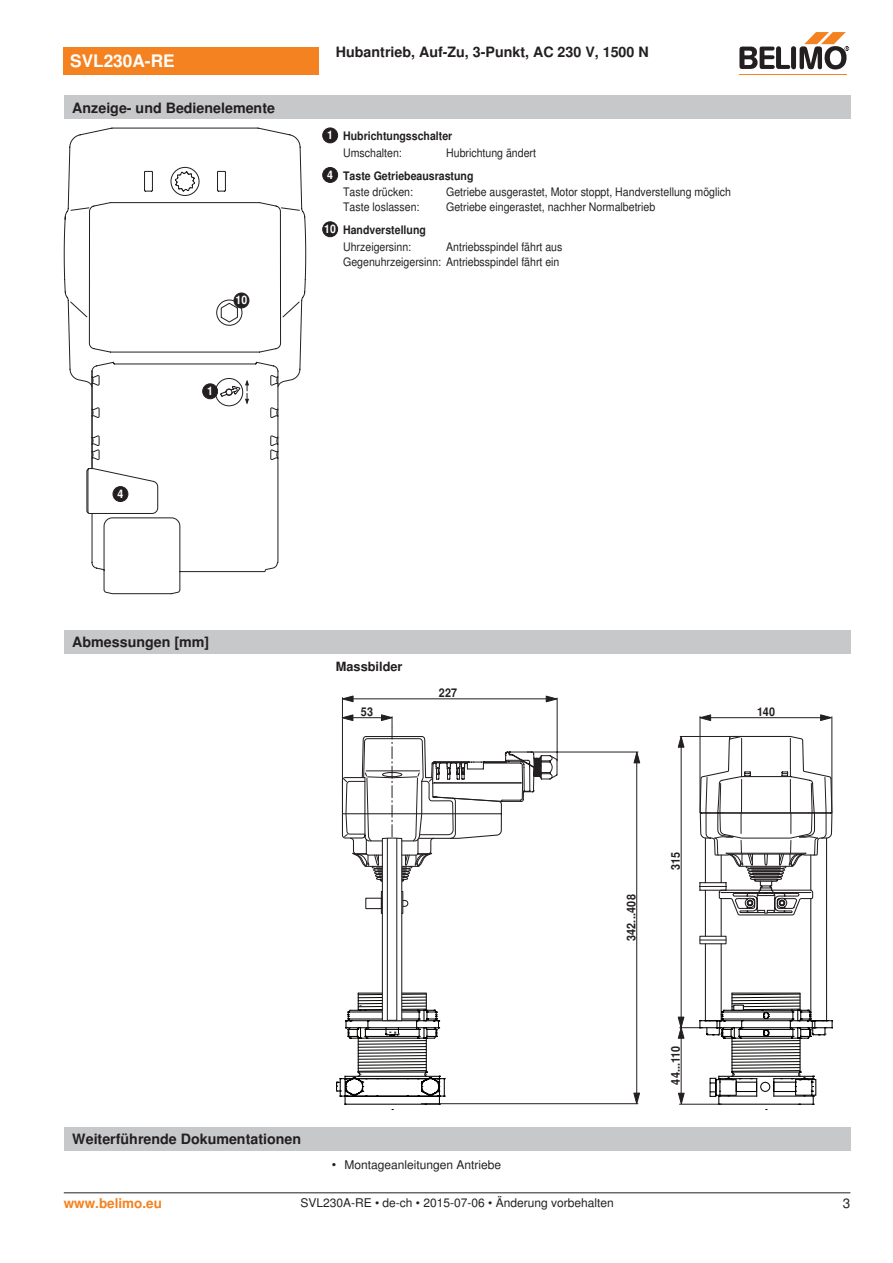
<style>
.page{position:relative;width:893px;height:1263px;background:#fff}
.page>*{position:absolute;margin:0;border:0;box-sizing:border-box;transform-origin:0 0}
.t1{font:700 17.25px "Nimbus Sans BEL";color:#fff}
.t2{font:700 14.25px "Nimbus Sans BEL";color:#231f20}
.t3{font:700 13.5px "Nimbus Sans BEL";color:#f58220}
.Rechtsbündig_Footer{font:13.5px "Nimbus Sans BEL";color:#231f20}
.t4{font:700 12.75px "Nimbus Sans BEL";color:#231f20}
.Footer_EU_center{font:12px "Nimbus Sans BEL";color:#231f20}
.t5{font:700 12px "Nimbus Sans BEL";letter-spacing:.02em;color:#231f20;scale:.9 1}
.Bulletpoints{font:12px "Nimbus Sans BEL";color:#231f20}
.t6{font:11.7px/15px "Nimbus Sans BEL";color:#231f20;scale:.9 1}
.t7{font:700 11.7px/17px "Nimbus Sans BEL";color:#231f20;scale:.9 1}
.t8{font:700 11.7px "Nimbus Sans BEL";color:#fff;scale:.9 1}
.s1{color:#fff}
.s2{font-weight:400}
.s3{font-size:12.75px}
</style>
<div class="page">
<div style="left:323px;top:128px;width:15px;height:15px;background:#231f20;border-radius:50%"></div>
<div style="left:322px;top:128px;width:16px;height:15px;border:1px solid #231f20;border-radius:50%"></div>
<div style="left:323px;top:167px;width:15px;height:15px;background:#231f20;border-radius:50%"></div>
<div style="left:322px;top:167px;width:16px;height:16px;border:1px solid #231f20;border-radius:50%"></div>
<div style="left:323px;top:222px;width:15px;height:15px;background:#231f20;border-radius:50%"></div>
<div style="left:322px;top:221px;width:16px;height:16px;border:1px solid #231f20;border-radius:50%"></div>
<svg style="left:64px;top:143px;width:243px;height:243px"></svg>
<svg style="left:86px;top:370px;width:193px;height:224px"></svg>
<svg style="left:70px;top:128px;width:230px;height:224px"></svg>
<div style="left:234px;top:293px;width:15px;height:15px;background:#231f20;border-radius:50%"></div>
<div style="left:234px;top:293px;width:15px;height:15px;border:1px solid #231f20;border-radius:50%"></div>
<div style="left:203px;top:384px;width:15px;height:15px;background:#231f20;border-radius:50%"></div>
<div style="left:202px;top:383px;width:16px;height:16px;border:1px solid #231f20;border-radius:50%"></div>
<div style="left:113px;top:487px;width:15px;height:14px;background:#231f20;border-radius:50%"></div>
<div style="left:113px;top:486px;width:15px;height:16px;border:1px solid #231f20;border-radius:50%"></div>
<div style="left:64px;top:630px;width:786px;height:23px;background:#c7c8ca"></div>
<hr style="left:421px;top:1103px;width:217px;height:1px;background:#231f20">
<hr style="left:705px;top:944px;width:1px;height:77px;background:#231f20">
<hr style="left:721px;top:944px;width:1px;height:77px;background:#231f20">
<hr style="left:810px;top:898px;width:1px;height:122px;background:#231f20">
<hr style="left:826px;top:838px;width:1px;height:183px;background:#231f20">
<div style="left:699px;top:936px;width:27px;height:8px;border:1px solid #231f20"></div>
<svg style="left:699px;top:714px;width:134px;height:226px"></svg>
<hr style="left:832px;top:716px;width:1px;height:97px;background:#231f20">
<hr style="left:703px;top:717px;width:127px;height:1px;background:#231f20">
<hr style="left:342px;top:697px;width:1px;height:97px;background:#231f20">
<svg style="left:546px;top:695px;width:12px;height:7px"></svg>
<svg style="left:342px;top:695px;width:12px;height:7px"></svg>
<hr style="left:346px;top:698px;width:205px;height:1px;background:#231f20">
<svg style="left:678px;top:736px;width:7px;height:12px"></svg>
<hr style="left:680px;top:736px;width:64px;height:1px;background:#231f20">
<hr style="left:681px;top:738px;width:1px;height:358px;background:#231f20">
<svg style="left:633px;top:751px;width:7px;height:12px"></svg>
<svg style="left:633px;top:1092px;width:7px;height:13px"></svg>
<hr style="left:636px;top:756px;width:1px;height:340px;background:#231f20">
<hr style="left:732px;top:992px;width:68px;height:2px;background:#050504">
<svg style="left:678px;top:993px;width:155px;height:117px"></svg>
<hr style="left:557px;top:698px;width:1px;height:63px;background:#231f20">
<hr style="left:527px;top:752px;width:111px;height:1px;background:#231f20">
<svg style="left:336px;top:714px;width:222px;height:396px"></svg>
<div style="left:64px;top:47px;width:255px;height:27px;background:#f58220"></div>
<hr style="left:739px;top:74px;width:107px;height:1px;background:#f58220">
<svg style="left:739px;top:32px;width:110px;height:38px"></svg>
<div style="left:64px;top:96px;width:786px;height:23px;background:#c7c8ca"></div>
<hr style="left:64px;top:1192px;width:786px;height:1px;background:#231f20">
<div style="left:64px;top:1127px;width:786px;height:23px;background:#c7c8ca"></div>
<p class="t1" style="left:70px;top:51px;width:106px">SVL230A-RE</p>
<p class="t2" style="left:72px;top:99px;width:204px">Anzeige- und Bedienelemente</p>
<p class="t8" style="left:118px;top:487px;width:8px">4</p>
<p class="t8" style="left:236px;top:293px;width:15px">10</p>
<p class="t8" style="left:207px;top:384px;width:8px">1</p>
<p class="t2" style="left:336px;top:44px;width:314px">Hubantrieb, Auf-Zu, 3-Punkt, AC 230 V, 1500 N</p>
<p class="t7" style="left:343px;top:128px;width:123px;text-indent:-16px"><span class="s1">1</span> Hubrichtungsschalter<br><span class="s2">Umschalten:</span></p>
<p class="t7" style="left:327px;top:142px;width:233px;line-height:22.6px;text-indent:119px"><span class="s2">Hubrichtung ändert<br></span><span class="s1">4</span> Taste Getriebeausrastung</p>
<p class="t6" style="left:343px;top:185px;width:86px">Taste drücken:<br>Taste loslassen:</p>
<p class="t6" style="left:446px;top:185px;width:318px">Getriebe ausgerastet, Motor stoppt, Handverstellung möglich<br>Getriebe eingerastet, nachher Normalbetrieb</p>
<p class="t7" style="left:324px;top:222px;width:114px;text-align:center"><span class="s1">10</span> Handverstellung<br><span class="s2">Uhrzeigersinn:</span></p>
<p class="t6" style="left:343px;top:254px;width:242px">Gegenuhrzeigersinn: Antriebsspindel fährt ein</p>
<p class="t6" style="left:446px;top:239px;width:131px">Antriebsspindel fährt aus</p>
<p class="t2" style="left:72px;top:633px;width:138px">Abmessungen [mm]</p>
<p class="t4" style="left:336px;top:659px;width:68px">Massbilder</p>
<p class="t5" style="left:361px;top:705px;width:15px">53</p>
<p class="t5" style="left:757px;top:705px;width:21px">140</p>
<p class="t5" style="left:439px;top:686px;width:22px">227</p>
<p class="t2" style="left:72px;top:1130px;width:230px">Weiterführende Dokumentationen</p>
<p class="Bulletpoints" style="left:332px;top:1157px;width:171px"><span class="s3">•</span> Montageanleitungen Antriebe</p>
<p class="t5" style="left:624px;top:941px;width:54px;rotate:-90deg">342...408</p>
<p class="t5" style="left:668px;top:870px;width:21px;rotate:-90deg">315</p>
<p class="t5" style="left:668px;top:1084px;width:45px;rotate:-90deg">44...110</p>
<p class="t3" style="left:64px;top:1195px;width:100px">www.belimo.eu</p>
<p class="Footer_EU_center" style="left:300px;top:1196px;width:315px">SVL230A-RE • de-ch • 2015-07-06 • Änderung vorbehalten</p>
<p class="Rechtsbündig_Footer" style="left:843px;top:1195px;width:9px">3</p>
</div>
